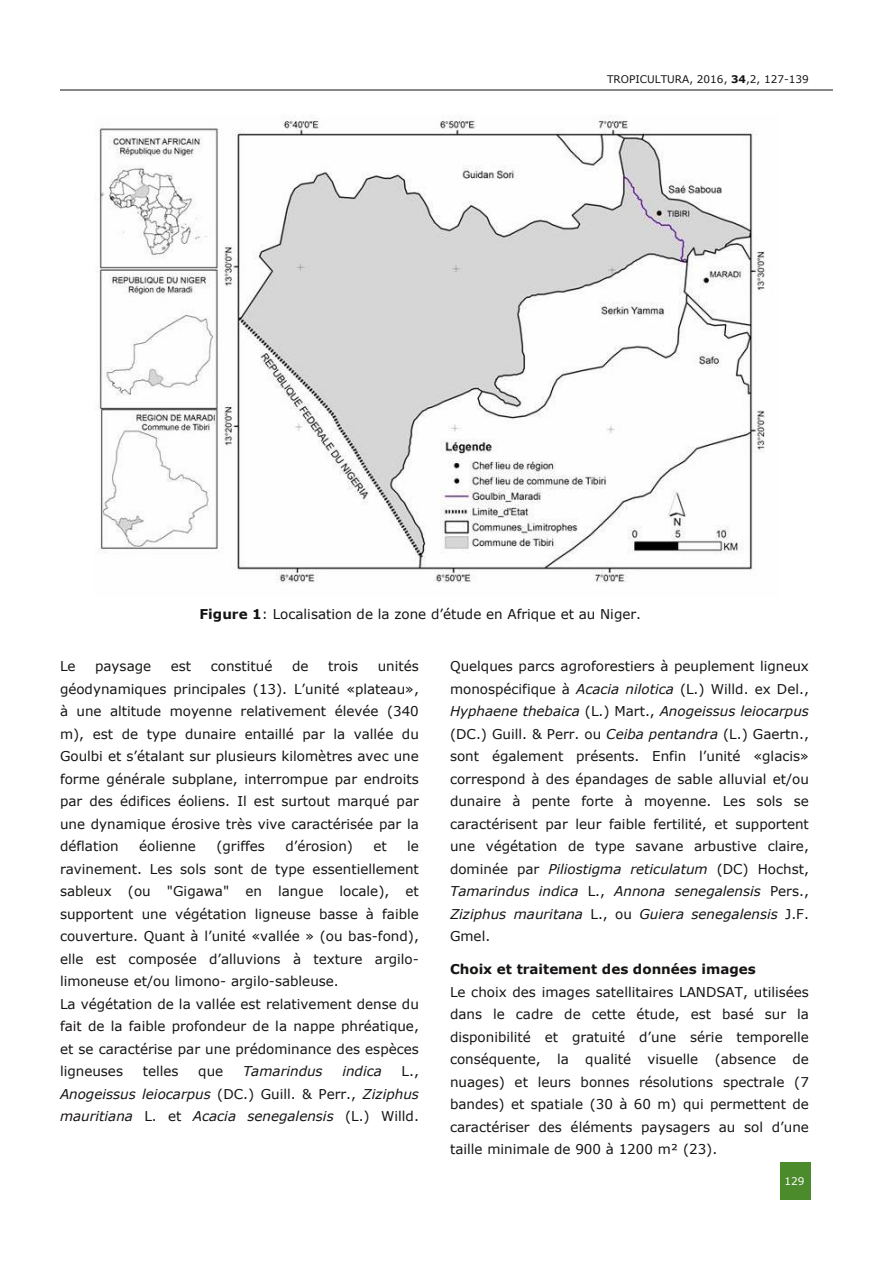
<style>
.page{position:relative;width:893px;height:1263px;background:#fff}
.page>*{position:absolute;margin:0;border:0;box-sizing:border-box;transform-origin:0 0}
.t1{font:13.5px/22.5px "Verdana";color:#161413;text-align:justify}
.t2{font:italic 13.5px/22.5px "Verdana";color:#161413;text-align:justify}
.t3{font:700 13.5px "Verdana";color:#161413}
.t4{font:10.5px "Verdana";color:#161413}
.t5{font:10.5px "Verdana";color:#fff}
.s1{font-weight:700}
.s2{font-style:normal}
.s3{font-style:italic}
</style>
<div class="page">
<hr style="left:60px;top:90px;width:773px;height:1px;background:#161413">
<div style="left:780px;top:1163px;width:30px;height:37px;background:#4b8b2b"></div>
<img style="left:94px;top:116px;width:671px;height:467px">
<p class="t4" style="left:607px;top:72px;width:203px">TROPICULTURA, 2016, <span class="s1">34</span>,2, 127-139</p>
<p class="t1" style="left:200px;top:602px;width:443px"><span class="s1">Figure 1</span>: Localisation de la zone d’étude en Afrique et au Niger.</p>
<p class="t1" style="left:60px;top:654px;width:360px;text-indent:318px">unités géodynamiques principales (13). L’unité «plateau», à une altitude moyenne relativement élevée (340 m), est de type dunaire entaillé par la vallée du Goulbi et s’étalant sur plusieurs kilomètres avec une forme générale subplane, interrompue par endroits par des édifices éoliens. Il est surtout marqué par une dynamique érosive très vive caractérisée par la déflation</p>
<p class="t1" style="left:60px;top:654px;width:17px">Le</p>
<p class="t1" style="left:95px;top:654px;width:58px">paysage</p>
<p class="t1" style="left:171px;top:654px;width:22px">est</p>
<p class="t1" style="left:211px;top:654px;width:63px">constitué</p>
<p class="t1" style="left:292px;top:654px;width:18px">de</p>
<p class="t1" style="left:328px;top:654px;width:31px">trois</p>
<p class="t1" style="left:139px;top:834px;width:58px">éolienne</p>
<p class="t1" style="left:216px;top:834px;width:50px">(griffes</p>
<p class="t1" style="left:285px;top:834px;width:69px">d’érosion)</p>
<p class="t1" style="left:373px;top:834px;width:15px">et</p>
<p class="t1" style="left:60px;top:834px;width:360px;text-align:left;text-indent:347px">le ravinement. Les sols sont de type essentiellement sableux (ou "Gigawa" en langue locale), et supportent une végétation ligneuse basse à faible couverture. Quant à l’unité «vallée » (ou bas-fond), elle est composée d’alluvions à texture argilo&shy;limoneuse et/ou limono- argilo-sableuse.<br>La végétation de la vallée est relativement dense du fait de la faible profondeur de la nappe phréatique, et se caractérise par une prédominance des espèces ligneuses</p>
<p class="t1" style="left:143px;top:1059px;width:37px">telles</p>
<p class="t1" style="left:198px;top:1059px;width:26px">que</p>
<p class="t2" style="left:243px;top:1059px;width:81px">Tamarindus</p>
<p class="t2" style="left:342px;top:1059px;width:41px">indica</p>
<p class="t2" style="left:60px;top:1059px;width:360px;text-indent:342px"><span class="s2">L., </span>Anogeissus leiocarpus <span class="s2">(DC.) Guill. &amp; Perr.,</span> Ziziphus mauritiana <span class="s2">L. et</span> Acacia senegalensis <span class="s2">(L.) Willd.</span></p>
<p class="t1" style="left:450px;top:654px;width:360px">Quelques parcs agroforestiers à peuplement ligneux monospécifique à <span class="s3">Acacia nilotica</span> (L.) Willd. ex Del., <span class="s3">Hyphaene thebaica</span> (L.) Mart., <span class="s3">Anogeissus leiocarpus </span>(DC.) Guill. &amp; Perr. ou <span class="s3">Ceiba pentandra</span> (L.) Gaertn., sont également présents. Enfin l’unité «glacis» correspond à des épandages de sable alluvial et/ou dunaire à pente forte à moyenne. Les sols se caractérisent par leur faible fertilité, et supportent une végétation de type savane arbustive claire, dominée par <span class="s3">Piliostigma reticulatum</span> (DC) Hochst, <span class="s3">Tamarindus indica</span> L., <span class="s3">Annona senegalensis</span> Pers., <span class="s3">Ziziphus mauritana</span> L., ou <span class="s3">Guiera senegalensis</span> J.F.<br>Gmel.</p>
<p class="t3" style="left:450px;top:960px;width:307px">Choix et traitement des données images</p>
<p class="t1" style="left:450px;top:980px;width:360px">Le choix des images satellitaires LANDSAT, utilisées dans le cadre de cette étude, est basé sur la disponibilité et gratuité d’une série temporelle conséquente, la qualité visuelle (absence de nuages) et leurs bonnes résolutions spectrale (7 bandes) et spatiale (30 à 60 m) qui permettent de caractériser des éléments paysagers au sol d’une taille minimale de 900 à 1200 m² (23).</p>
<p class="t5" style="left:784px;top:1174px;width:22px">129</p>
</div>
